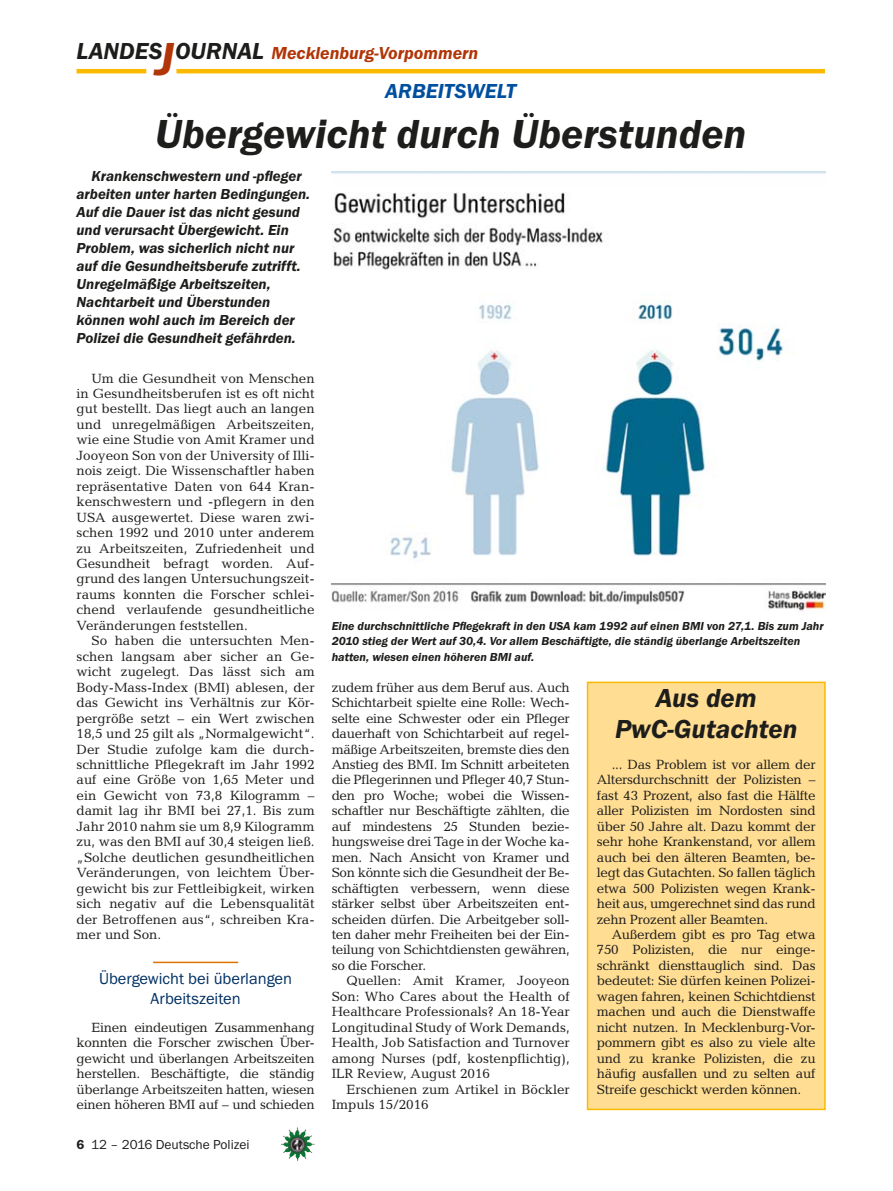
<style>
.page{position:relative;width:893px;height:1191px;background:#fff}
.page>*{position:absolute;margin:0;border:0;box-sizing:border-box;transform-origin:0 0}
._02__HEADLINE_3spalt{font:italic 600 42px "Franklin Gothic Itc T";color:#1d1d1b}
._32__KASTEN_HEADLINE{font:italic 600 27px/30.9px "Franklin Gothic Itc T";color:#1d1d1b;text-align:center}
._01__RUBRIKENZEILE_o{font:italic 600 21px "Franklin Gothic Itc T";color:#004f9f}
.t1{font:italic 600 18px "Franklin Gothic Itc T";color:#b13507}
._20__ZÜ_C_1-zeilig{font:16.5px/19.5px "Franklin Gothic Itc T";color:#003063;text-align:center}
._08__VORSPANN{font:italic 600 15px/18px "Franklin Gothic Itc T";color:#1d1d1b}
._09__GRUNDTEXT___Blo{font:13.5px/15.5px "Candida";letter-spacing:-.02em;color:#1d1d1b;text-align:justify}
._09__GRUNDTEXT___Blo-2{font:13.5px/15.5px "Candida";color:#1d1d1b}
.t2{font:13.5px "Franklin Gothic Itc T";color:#1d1d1b}
._12__BILDUNTERSCHRIF{font:italic 600 12px/15.5px "Franklin Gothic Itc T";color:#1d1d1b}
.s1{font-size:24px;color:#1d1d1b}
.s2{font-size:48px}
.s3{font-weight:600}
</style>
<div class="page">
<hr style="left:77px;top:69px;width:69px;height:4px;background:#fbba00">
<hr style="left:176px;top:69px;width:649px;height:4px;background:#fbba00">
<img style="left:281px;top:1128px;width:16px;height:24px">
<hr style="left:153px;top:961px;width:85px;height:2px;background:#dd7500">
<div style="left:588px;top:682px;width:237px;height:427px;background:#ffdd93"></div>
<div style="left:587px;top:681px;width:239px;height:429px;border:2px solid #fbba00"></div>
<img style="left:332px;top:171px;width:493px;height:440px">
<h3 class="t1" style="left:77px;top:42px;width:403px"><span class="s1">LANDES</span><span class="s2">J</span><span class="s1">OURNAL</span> Mecklenburg-Vorpommern</h3>
<p class="_01__RUBRIKENZEILE_o" style="left:385px;top:79px;width:132px">ARBEITSWELT</p>
<p class="_02__HEADLINE_3spalt" style="left:155px;top:109px;width:593px">Übergewicht durch Überstunden</p>
<p class="_08__VORSPANN" style="left:77px;top:167px;width:235px;text-indent:15px">Krankenschwestern und -pfleger arbeiten unter harten Bedingungen.<br>Auf die Dauer ist das nicht gesund und verursacht Übergewicht. Ein Problem, was sicherlich nicht nur auf die Gesundheitsberufe zutrifft.<br>Unregelmäßige Arbeitszeiten, Nachtarbeit und Überstunden können wohl auch im Bereich der Polizei die Gesundheit gefährden.</p>
<p class="_09__GRUNDTEXT___Blo" style="left:77px;top:370px;width:240px;text-indent:15px">Um die Gesundheit von Menschen in Gesundheitsberufen ist es oft nicht gut bestellt. Das liegt auch an langen und unregelmäßigen Arbeitszeiten, wie eine Studie von Amit Kramer und Jooyeon Son von der University of Illi&shy;nois zeigt. Die Wissenschaftler haben repräsentative Daten von 644 Kran&shy;kenschwestern und -pflegern in den USA ausgewertet. Diese waren zwi&shy;schen 1992 und 2010 unter anderem zu Arbeitszeiten, Zufriedenheit und Gesundheit befragt worden. Auf&shy;grund des langen Untersuchungszeit&shy;raums konnten die Forscher schlei&shy;chend verlaufende gesundheitliche Veränderungen feststellen.</p>
<p class="_09__GRUNDTEXT___Blo" style="left:77px;top:633px;width:240px;text-indent:15px">So haben die untersuchten Men&shy;schen langsam aber sicher an Ge&shy;wicht zugelegt. Das lässt sich am Body-Mass-Index (BMI) ablesen, der das Gewicht ins Verhältnis zur Kör&shy;pergröße setzt – ein Wert zwischen 18,5 und 25 gilt als „Normalgewicht“.<br>Der Studie zufolge kam die durch&shy;schnittliche Pflegekraft im Jahr 1992 auf eine Größe von 1,65 Meter und ein Gewicht von 73,8 Kilogramm – damit lag ihr BMI bei 27,1. Bis zum Jahr 2010 nahm sie um 8,9 Kilogramm zu, was den BMI auf 30,4 steigen ließ. „Solche deutlichen gesundheitlichen Veränderungen, von leichtem Über&shy;gewicht bis zur Fettleibigkeit, wirken sich negativ auf die Lebensqualität der Betroffenen aus“, schreiben Kra&shy;mer und Son.</p>
<p class="_20__ZÜ_C_1-zeilig" style="left:99px;top:969px;width:194px">Übergewicht bei überlangen<br>Arbeitszeiten</p>
<p class="_09__GRUNDTEXT___Blo" style="left:77px;top:1019px;width:240px;text-indent:15px">Einen eindeutigen Zusammenhang konnten die Forscher zwischen Über&shy;gewicht und überlangen Arbeitszeiten herstellen. Beschäftigte, die ständig überlange Arbeitszeiten hatten, wiesen einen höheren BMI auf – und schieden</p>
<p class="_12__BILDUNTERSCHRIF" style="left:332px;top:618px;width:494px">Eine durchschnittliche Pflegekraft in den USA kam 1992 auf einen BMI von 27,1. Bis zum Jahr<br>2010 stieg der Wert auf 30,4. Vor allem Beschäftigte, die ständig überlange Arbeitszeiten hatten, wiesen einen höheren BMI auf.</p>
<p class="_09__GRUNDTEXT___Blo" style="left:332px;top:679px;width:240px">zudem früher aus dem Beruf aus. Auch Schichtarbeit spielte eine Rolle: Wech&shy;selte eine Schwester oder ein Pfleger dauerhaft von Schichtarbeit auf regel&shy;mäßige Arbeitszeiten, bremste dies den Anstieg des BMI. Im Schnitt arbeiteten die Pflegerinnen und Pfleger 40,7 Stun&shy;den pro Woche; wobei die Wissen&shy;schaftler nur Beschäftigte zählten, die auf mindestens 25 Stunden bezie&shy;hungsweise drei Tage in der Woche ka&shy;men. Nach Ansicht von Kramer und Son könnte sich die Gesundheit der Be&shy;schäftigten verbessern, wenn diese stärker selbst über Arbeitszeiten ent&shy;scheiden dürfen. Die Arbeitgeber soll&shy;ten daher mehr Freiheiten bei der Ein&shy;teilung von Schichtdiensten gewähren, so die Forscher.</p>
<p class="_09__GRUNDTEXT___Blo" style="left:332px;top:973px;width:240px;text-indent:15px">Quellen: Amit Kramer, Jooyeon Son: Who Cares about the Health of Healthcare Professionals? An 18-Year Longitudinal Study of Work Demands, Health, Job Satisfaction and Turnover among Nurses (pdf, kostenpflichtig), ILR Review, August 2016</p>
<p class="_09__GRUNDTEXT___Blo-2" style="left:332px;top:1081px;width:240px;text-indent:15px">Erschienen zum Artikel in Böckler<br>Impuls 15/2016</p>
<p class="_32__KASTEN_HEADLINE" style="left:615px;top:682px;width:184px">Aus dem<br>PwC-Gutachten</p>
<p class="_09__GRUNDTEXT___Blo" style="left:597px;top:756px;width:220px;text-indent:15px">... Das Problem ist vor allem der Altersdurchschnitt der Polizisten – fast 43 Prozent, also fast die Hälfte aller Polizisten im Nordosten sind über 50 Jahre alt. Dazu kommt der sehr hohe Krankenstand, vor allem auch bei den älteren Beamten, be&shy;legt das Gutachten. So fallen täglich etwa 500 Polizisten wegen Krank&shy;heit aus, umgerechnet sind das rund zehn Prozent aller Beamten.</p>
<p class="_09__GRUNDTEXT___Blo" style="left:597px;top:926px;width:220px;text-indent:15px">Außerdem gibt es pro Tag etwa 750 Polizisten, die nur einge&shy;schränkt diensttauglich sind. Das bedeutet: Sie dürfen keinen Polizei&shy;wagen fahren, keinen Schichtdienst machen und auch die Dienstwaffe nicht nutzen. In Mecklenburg-Vor&shy;pommern gibt es also zu viele alte und zu kranke Polizisten, die zu häufig ausfallen und zu selten auf Streife geschickt werden können.</p>
<p class="t2" style="left:77px;top:1136px;width:175px"><span class="s3">6</span> 12 – 2016 Deutsche Polizei</p>
</div>
